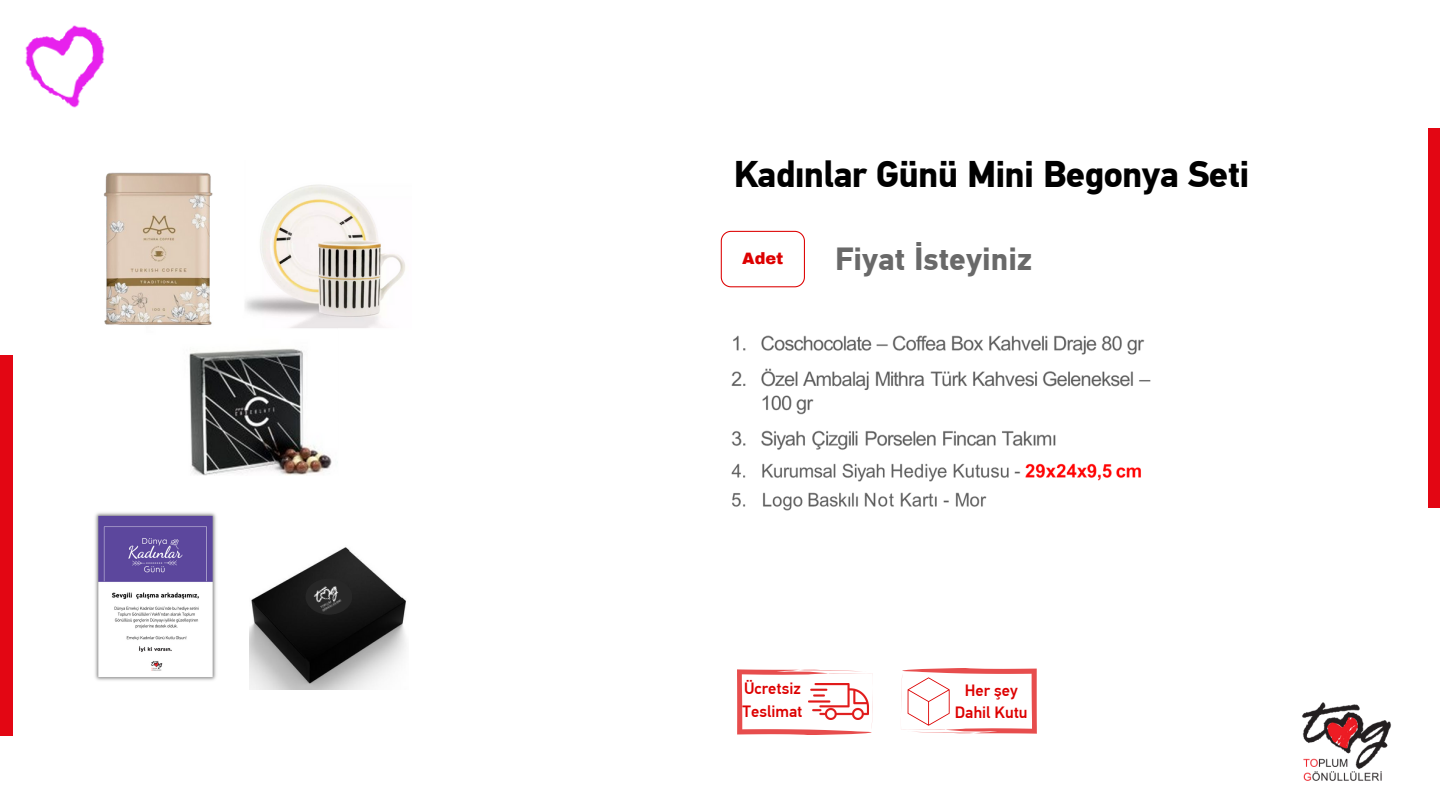
<style>
.page{position:relative;width:1440px;height:810px;background:#fff}
.page>*{position:absolute;margin:0;border:0;box-sizing:border-box;transform-origin:0 0}
.t1{font:700 37.1px "PF Din Text Pro";letter-spacing:-.02em;color:#000}
.t2{font:700 32px "PF Din Text Pro";color:#696969}
.t3{font:500 16.4px/22.5px "PF Din Text Pro";color:#d00}
.t4{font:900 16.1px "Archivo";color:#d00}
</style>
<div class="page">
<img style="left:103px;top:172px;width:303px;height:304px">
<img style="left:731px;top:335px;width:420px;height:115px">
<img style="left:1302px;top:702px;width:89px;height:79px">
<svg style="left:737px;top:669px;width:136px;height:66px"></svg>
<svg style="left:721px;top:231px;width:84px;height:56px"></svg>
<img style="left:25px;top:25px;width:80px;height:83px">
<div style="left:0;top:356px;width:12px;height:379px;background:#e30613"></div>
<div style="left:1428px;top:128px;width:12px;height:380px;background:#e30613"></div>
<svg style="left:901px;top:668px;width:136px;height:66px"></svg>
<img style="left:731px;top:463px;width:410px;height:19px">
<img style="left:95px;top:512px;width:121px;height:169px">
<img style="left:249px;top:547px;width:157px;height:142px">
<img style="left:294px;top:562px;width:69px;height:69px">
<img style="left:732px;top:492px;width:255px;height:19px">
<p class="t1" style="left:734px;top:160px;width:517px">Kadınlar Günü Mini Begonya Seti</p>
<p class="t4" style="left:742px;top:250px;width:43px">Adet</p>
<p class="t2" style="left:835px;top:246px;width:198px">Fiyat İsteyiniz</p>
<p class="t3" style="left:743px;top:679px;width:61px">Ücretsiz<br>Teslimat</p>
<p class="t3" style="left:955px;top:680px;width:74px;text-align:center">Her şey<br>Dahil Kutu</p>
</div>
